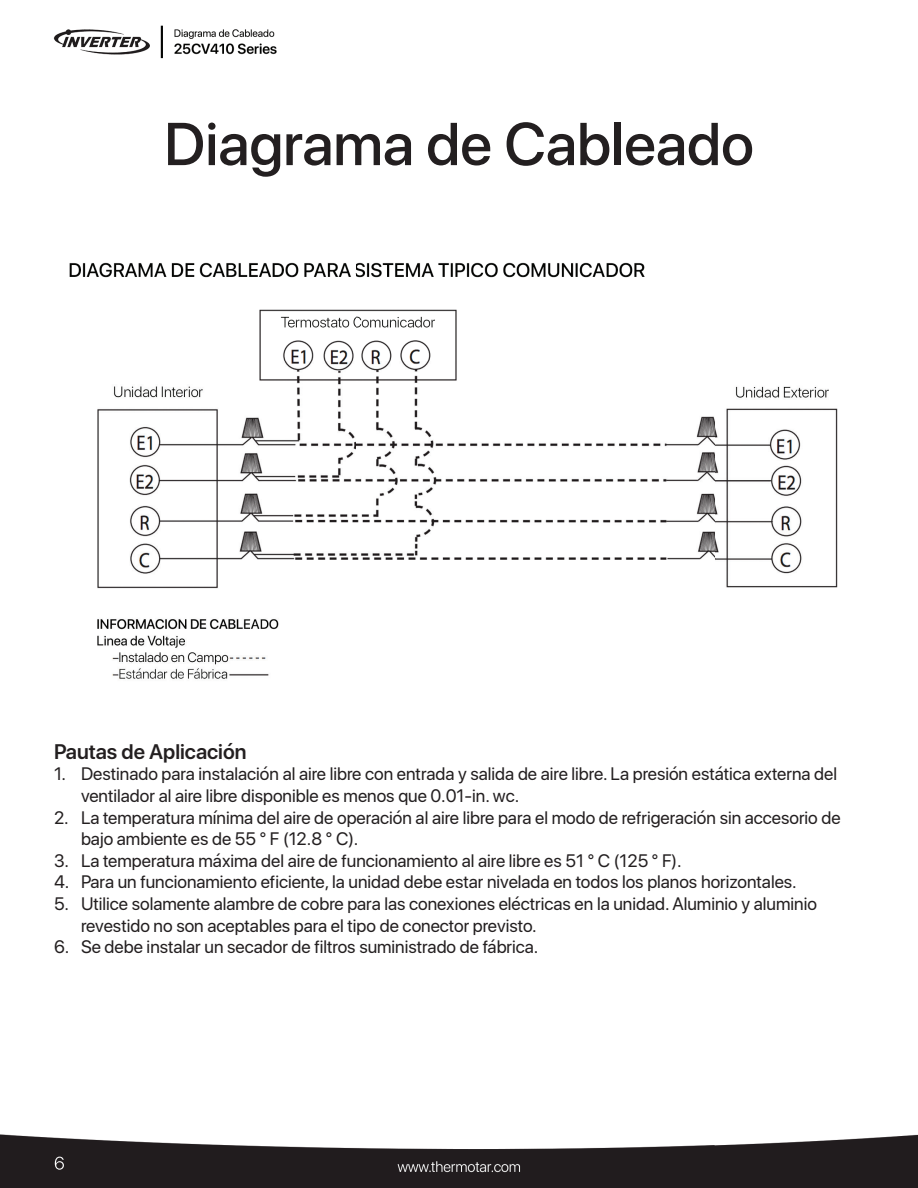
<style>
.page{position:relative;width:918px;height:1188px;background:#fff}
.page>*{position:absolute;margin:0;border:0;box-sizing:border-box;transform-origin:0 0}
.t1{font:500 60px "SFUI Display";color:#231f20}
.t2{font:600 21px "SFUI Display";color:#231f20}
.t3{font:18px/21.6px "SFUI Display";color:#231f20}
</style>
<div class="page">
<img style="left:0;top:25px;width:918px;height:1163px">
<svg style="left:55px;top:1157px;width:9px;height:13px"></svg>
<h1 class="t1" style="left:164px;top:100px;width:591px">Diagrama de Cableado</h1>
<p class="t2" style="left:54px;top:736px;width:194px">Pautas de Aplicación</p>
<p class="t3" style="left:81px;top:763px;width:758px;text-indent:-27px">1. Destinado para instalación al aire libre con entrada y salida de aire libre. La presión estática externa del ventilador al aire libre disponible es menos que 0.01-in. wc.</p>
<p class="t3" style="left:81px;top:807px;width:761px;text-indent:-27px">2. La temperatura mínima del aire de operación al aire libre para el modo de refrigeración sin accesorio de bajo ambiente es de 55 ° F (12.8 ° C).</p>
<p class="t3" style="left:54px;top:850px;width:629px">3. La temperatura máxima del aire de funcionamiento al aire libre es 51 ° C (125 ° F).</p>
<p class="t3" style="left:54px;top:871px;width:744px">4. Para un funcionamiento eficiente, la unidad debe estar nivelada en todos los planos horizontales.</p>
<p class="t3" style="left:81px;top:893px;width:737px;text-indent:-27px">5. Utilice solamente alambre de cobre para las conexiones eléctricas en la unidad. Aluminio y aluminio revestido no son aceptables para el tipo de conector previsto.</p>
<p class="t3" style="left:54px;top:936px;width:486px">6. Se debe instalar un secador de filtros suministrado de fábrica.</p>
</div>
